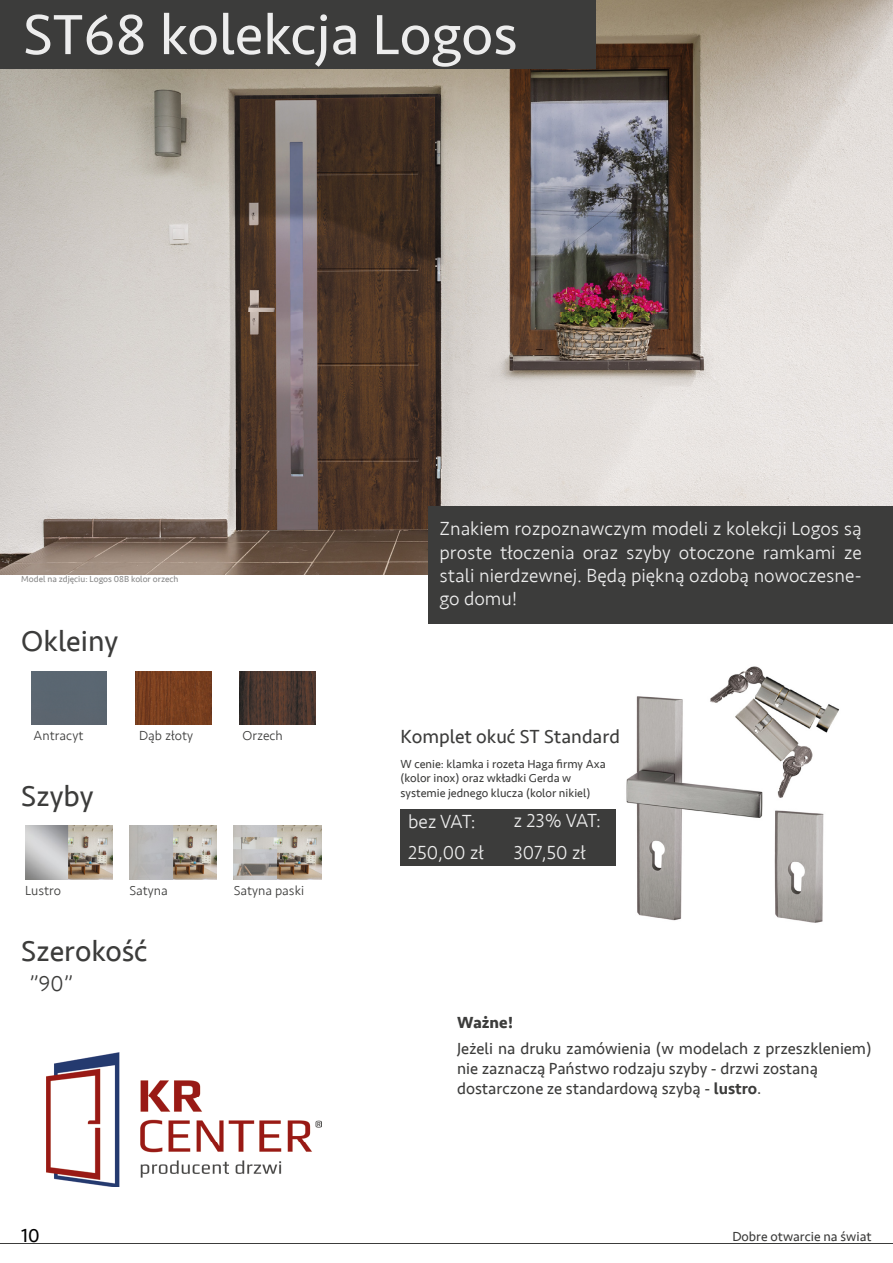
<style>
.page{position:relative;width:893px;height:1263px;background:#fff}
.page>*{position:absolute;margin:0;border:0;box-sizing:border-box;transform-origin:0 0}
.t1{font:58.5px "Seravek";color:#ededed}
.t2{font:30px "Seravek";color:#3c3c3b}
.t3{font:300 22.5px "Seravek";color:#3c3c3b}
.t4{font:300 19.5px/23.4px "Seravek";color:#ededed;text-align:justify}
.t5{font:19.5px "Seravek";color:#3c3c3b}
.t6{font:19.5px "Seravek";color:#000}
.t7{font:16.5px/19.8px "Seravek";color:#3c3c3b}
.t8{font:700 16.5px "Seravek";color:#3c3c3b}
.t9{font:300 13.5px "Seravek";color:#3c3c3b}
.t10{font:13.5px "Seravek";color:#3c3c3b}
.t11{font:12px/14.4px "Seravek";color:#3c3c3b}
.t12{font:9px "Seravek";color:#878787}
.s1{font-weight:500}
</style>
<div class="page">
<hr style="left:0;top:1243px;width:893px;height:1px;background:#3c3c3b">
<img style="left:0;top:0;width:893px;height:574px">
<div style="left:429px;top:507px;width:464px;height:117px;background:#3c3c3b"></div>
<img style="left:25px;top:826px;width:88px;height:53px">
<img style="left:129px;top:826px;width:88px;height:53px">
<img style="left:234px;top:826px;width:87px;height:53px">
<div style="left:31px;top:671px;width:76px;height:53px;background:#5a6670"></div>
<img style="left:135px;top:671px;width:76px;height:53px">
<img style="left:240px;top:671px;width:75px;height:53px">
<div style="left:0;top:0;width:595px;height:68px;background:#3c3c3b"></div>
<img style="left:47px;top:1053px;width:274px;height:134px">
<img style="left:626px;top:666px;width:213px;height:257px">
<div style="left:401px;top:809px;width:215px;height:57px;background:#3c3c3b"></div>
<h1 class="t1" style="left:23px;top:-11px;width:496px">ST68 kolekcja Logos</h1>
<p class="t12" style="left:21px;top:572px;width:159px">Model na zdjęciu: Logos 08B kolor orzech</p>
<h2 class="t2" style="left:21px;top:617px;width:99px">Okleiny</h2>
<p class="t9" style="left:34px;top:728px;width:52px">Antracyt</p>
<p class="t9" style="left:139px;top:728px;width:55px">Dąb złoty</p>
<p class="t9" style="left:242px;top:728px;width:42px">Orzech</p>
<h2 class="t2" style="left:21px;top:773px;width:74px">Szyby</h2>
<p class="t9" style="left:25px;top:883px;width:38px">Lustro</p>
<p class="t9" style="left:129px;top:883px;width:40px">Satyna</p>
<p class="t9" style="left:234px;top:883px;width:72px">Satyna paski</p>
<h2 class="t2" style="left:21px;top:927px;width:128px">Szerokość</h2>
<p class="t3" style="left:29px;top:970px;width:45px">”90”</p>
<p class="t4" style="left:440px;top:517px;width:424px">Znakiem rozpoznawczym modeli z kolekcji Logos są proste tłoczenia oraz szyby otoczone ramkami ze stali nierdzewnej. Będą piękną ozdobą nowoczesne&shy;go domu!</p>
<p class="t5" style="left:401px;top:722px;width:221px">Komplet okuć ST Standard</p>
<p class="t11" style="left:401px;top:757px;width:207px">W cenie: klamka i rozeta Haga firmy Axa (kolor inox) oraz wkładki Gerda w systemie jednego klucza (kolor nikiel)</p>
<p class="t4" style="left:408px;top:811px;width:69px">bez VAT:</p>
<p class="t4" style="left:408px;top:841px;width:77px">250,00 zł</p>
<p class="t4" style="left:514px;top:809px;width:89px">z 23% VAT:</p>
<p class="t4" style="left:514px;top:841px;width:74px">307,50 zł</p>
<p class="t8" style="left:457px;top:1009px;width:58px">Ważne!</p>
<p class="t7" style="left:457px;top:1038px;width:416px">Jeżeli na druku zamówienia (w modelach z przeszkleniem) nie zaznaczą Państwo rodzaju szyby - drzwi zostaną dostarczone ze standardową szybą - <span class="s1">lustro</span>.</p>
<p class="t6" style="left:21px;top:1220px;width:20px">10</p>
<p class="t10" style="left:732px;top:1226px;width:141px">Dobre otwarcie na świat</p>
</div>
